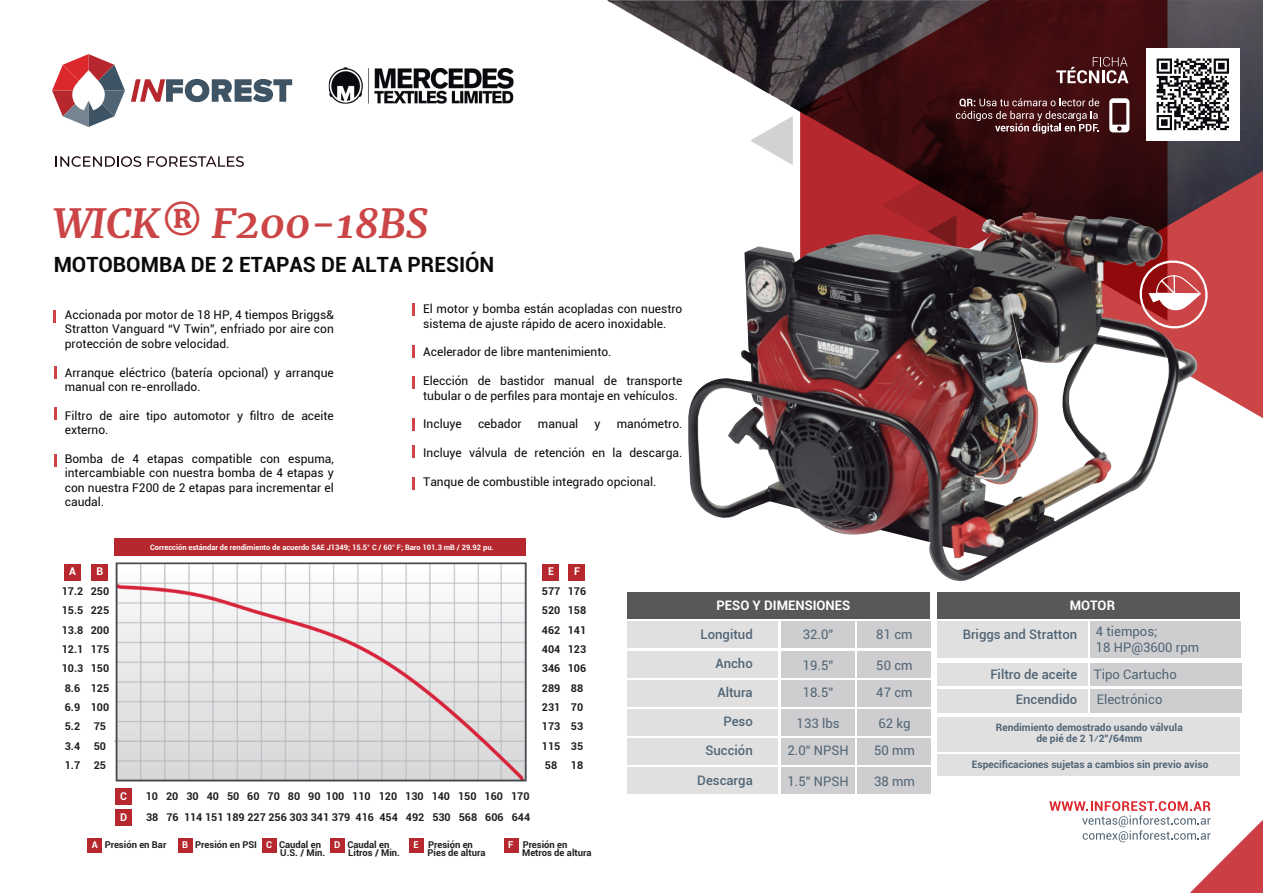
<style>
.page{position:relative;width:1263px;height:893px;background:#fff}
.page>*{position:absolute;margin:0;border:0;box-sizing:border-box;transform-origin:0 0}
.t1{font:italic 700 40.5px "Merriweather";color:#cb4546}
.t2{font:700 21px "Roboto";color:#0c090d}
.t3{font:13.05px/15.8px "Roboto";color:#516575}
.t4{font:500 13.05px "Roboto";color:#516575}
.t5{font:700 13.05px "Roboto";color:#fff}
.t6{font:12px/14.4px "Roboto";color:#0c090d}
.t7{font:700 10.65px/19.4px "Roboto";color:#231f20}
.t8{font:700 10.65px "Roboto";color:#fff}
.t9{font:700 10.2px/11.7px "Roboto";color:#516575;text-align:center}
.t10{font:700 9.45px/8.6px "Roboto";color:#231f20}
.t11{font:700 7.5px "Roboto";color:#fff}
.s1{color:#fff}
</style>
<div class="page">
<svg style="left:607px;top:0;width:656px;height:171px"></svg>
<svg style="left:1049px;top:801px;width:214px;height:92px"></svg>
<svg style="left:1211px;top:171px;width:52px;height:247px;background:#c54f50"></svg>
<svg style="left:800px;top:0;width:367px;height:212px;background:#572125"></svg>
<svg style="left:750px;top:116px;width:43px;height:49px"></svg>
<svg style="left:131px;top:79px;width:161px;height:23px"></svg>
<svg style="left:52px;top:54px;width:73px;height:73px"></svg>
<svg style="left:56px;top:156px;width:85px;height:11px"></svg>
<svg style="left:147px;top:156px;width:97px;height:11px"></svg>
<svg style="left:53px;top:310px;width:2px;height:13px"></svg>
<svg style="left:55px;top:366px;width:2px;height:13px"></svg>
<svg style="left:412px;top:303px;width:2px;height:13px"></svg>
<svg style="left:412px;top:346px;width:2px;height:12px"></svg>
<svg style="left:412px;top:445px;width:2px;height:13px"></svg>
<div style="left:64px;top:564px;width:16px;height:17px;background:#b6282d"></div>
<div style="left:91px;top:564px;width:17px;height:17px;background:#b6282d"></div>
<div style="left:542px;top:564px;width:17px;height:17px;background:#b6282d"></div>
<div style="left:568px;top:564px;width:17px;height:17px;background:#b6282d"></div>
<div style="left:115px;top:538px;width:411px;height:18px;background:#b6282d"></div>
<div style="left:627px;top:622px;width:151px;height:26px;background:#e0e0e1"></div>
<div style="left:627px;top:651px;width:151px;height:27px;background:#e0e0e1"></div>
<div style="left:781px;top:622px;width:73px;height:26px;background:#cecdd0"></div>
<div style="left:781px;top:651px;width:73px;height:27px;background:#cecdd0"></div>
<div style="left:857px;top:622px;width:74px;height:26px;background:#cecdd0"></div>
<div style="left:857px;top:651px;width:74px;height:27px;background:#cecdd0"></div>
<div style="left:627px;top:680px;width:151px;height:27px;background:#e0e0e1"></div>
<div style="left:627px;top:709px;width:151px;height:27px;background:#e0e0e1"></div>
<div style="left:781px;top:680px;width:73px;height:27px;background:#cecdd0"></div>
<div style="left:781px;top:709px;width:73px;height:27px;background:#cecdd0"></div>
<div style="left:857px;top:680px;width:74px;height:27px;background:#cecdd0"></div>
<div style="left:857px;top:709px;width:74px;height:27px;background:#cecdd0"></div>
<div style="left:627px;top:738px;width:151px;height:27px;background:#e0e0e1"></div>
<div style="left:627px;top:767px;width:151px;height:27px;background:#e0e0e1"></div>
<div style="left:781px;top:738px;width:73px;height:27px;background:#cecdd0"></div>
<div style="left:781px;top:767px;width:73px;height:27px;background:#cecdd0"></div>
<div style="left:857px;top:738px;width:74px;height:27px;background:#cecdd0"></div>
<div style="left:857px;top:767px;width:74px;height:27px;background:#cecdd0"></div>
<div style="left:627px;top:592px;width:303px;height:27px;background:#57585a"></div>
<div style="left:937px;top:622px;width:151px;height:36px;background:#e0e0e1"></div>
<div style="left:1090px;top:622px;width:150px;height:36px;background:#cecdd0"></div>
<div style="left:937px;top:663px;width:151px;height:23px;background:#e0e0e1"></div>
<div style="left:937px;top:689px;width:151px;height:24px;background:#e0e0e1"></div>
<div style="left:1090px;top:663px;width:151px;height:23px;background:#cecdd0"></div>
<div style="left:1090px;top:689px;width:151px;height:24px;background:#cecdd0"></div>
<div style="left:937px;top:592px;width:302px;height:27px;background:#57585a"></div>
<div style="left:937px;top:717px;width:303px;height:34px;background:#e0e0e1"></div>
<div style="left:937px;top:754px;width:303px;height:21px;background:#e0e0e1"></div>
<img style="left:328px;top:67px;width:186px;height:37px">
<svg style="left:55px;top:407px;width:2px;height:13px"></svg>
<svg style="left:55px;top:454px;width:2px;height:13px"></svg>
<svg style="left:412px;top:376px;width:2px;height:13px"></svg>
<svg style="left:412px;top:418px;width:2px;height:13px"></svg>
<svg style="left:412px;top:477px;width:2px;height:13px"></svg>
<div style="left:115px;top:788px;width:17px;height:17px;background:#b6282d"></div>
<div style="left:115px;top:809px;width:17px;height:17px;background:#b6282d"></div>
<img style="left:115px;top:562px;width:412px;height:220px">
<img style="left:688px;top:212px;width:388px;height:370px">
<svg style="left:882px;top:43px;width:329px;height:478px"></svg>
<svg style="left:943px;top:546px;width:45px;height:24px"></svg>
<svg style="left:698px;top:383px;width:81px;height:134px"></svg>
<img style="left:1147px;top:48px;width:92px;height:93px">
<div style="left:87px;top:838px;width:15px;height:14px;background:#b6282d"></div>
<div style="left:178px;top:838px;width:15px;height:14px;background:#b6282d"></div>
<div style="left:262px;top:838px;width:14px;height:14px;background:#b6282d"></div>
<div style="left:330px;top:838px;width:14px;height:14px;background:#b6282d"></div>
<div style="left:409px;top:838px;width:15px;height:14px;background:#b6282d"></div>
<div style="left:504px;top:838px;width:14px;height:14px;background:#b6282d"></div>
<h1 class="t1" style="left:54px;top:195px;width:376px">WICK® F200-18BS</h1>
<h2 class="t2" style="left:54px;top:250px;width:442px">MOTOBOMBA DE 2 ETAPAS DE ALTA PRESIÓN</h2>
<p class="t6" style="left:65px;top:307px;width:271px;text-align:justify">Accionada por motor de 18 HP, 4 tiempos Briggs&amp; Stratton Vanguard “V Twin”, enfriado por aire con protección de sobre velocidad.</p>
<p class="t6" style="left:65px;top:365px;width:271px">Arranque eléctrico (batería opcional) y arranque manual con re-enrollado.</p>
<p class="t6" style="left:65px;top:408px;width:271px">Filtro de aire tipo automotor y filtro de aceite externo.</p>
<p class="t6" style="left:65px;top:451px;width:271px;text-align:justify">Bomba de 4 etapas compatible con espuma, intercambiable con nuestra bomba de 4 etapas y con nuestra F200 de 2 etapas para incrementar el caudal.</p>
<p class="t6" style="left:423px;top:301px;width:261px">El motor y bomba están acopladas con nuestro sistema de ajuste rápido de acero inoxidable.</p>
<p class="t6" style="left:423px;top:344px;width:190px">Acelerador de libre mantenimiento.</p>
<p class="t6" style="left:423px;top:373px;width:261px">Elección de bastidor manual de transporte tubular o de perfiles para montaje en vehículos.</p>
<p class="t6" style="left:423px;top:416px;width:40px">Incluye</p>
<p class="t6" style="left:478px;top:416px;width:45px">cebador</p>
<p class="t6" style="left:538px;top:416px;width:42px">manual</p>
<p class="t6" style="left:594px;top:416px;width:8px">y</p>
<p class="t6" style="left:617px;top:416px;width:67px">manómetro.</p>
<p class="t6" style="left:423px;top:445px;width:261px">Incluye válvula de retención en la descarga.</p>
<p class="t6" style="left:423px;top:474px;width:235px">Tanque de combustible integrado opcional.</p>
<p class="t8" style="left:69px;top:564px;width:8px">A</p>
<p class="t7" style="left:62px;top:581px;width:23px">17.2<br>15.5<br>13.8<br>12.1<br>10.3<br>8.6<br>6.9<br>5.2<br>3.4<br>1.7</p>
<p class="t8" style="left:97px;top:564px;width:8px">B</p>
<p class="t7" style="left:91px;top:581px;width:20px">250<br>225<br>200<br>175<br>150<br>125<br>100<br>75<br>50<br>25</p>
<p class="t11" style="left:150px;top:542px;width:345px">Corrección estándar de rendimiento de acuerdo SAE J1349; 15.5° C / 60° F; Baro 101.3 mB / 29.92 pu.</p>
<p class="t8" style="left:548px;top:564px;width:7px">E</p>
<p class="t7" style="left:542px;top:581px;width:20px;text-align:justify">577<br>520<br>462<br>404<br>346<br>289<br>231<br>173<br>115<br>58</p>
<p class="t8" style="left:574px;top:564px;width:7px">F</p>
<p class="t7" style="left:568px;top:581px;width:20px">176<br>158<br>141<br>123<br>106<br>88<br>70<br>53<br>35<br>18</p>
<p class="t8" style="left:120px;top:788px;width:8px">C</p>
<p class="t7" style="left:146px;top:786px;width:385px">10 20 30 40 50 60 70 80 90 100 110 120 130 140 150 160 170</p>
<p class="t8" style="left:120px;top:809px;width:9px">D</p>
<p class="t7" style="left:146px;top:807px;width:386px">38 76 114 151 189 227 256 303 341 379 416 454 492 530 568 606 644</p>
<p class="t10" style="left:92px;top:840px;width:76px"><span class="s1">A</span> Presión en Bar</p>
<p class="t10" style="left:280px;top:840px;width:47px;text-indent:-98px"><span class="s1">B</span> Presión en PSI <span class="s1">C</span> Caudal en<br>U.S. / Min.</p>
<p class="t10" style="left:348px;top:840px;width:53px;text-indent:-14px"><span class="s1">D</span> Caudal en<br>Litros / Min.</p>
<p class="t10" style="left:428px;top:840px;width:59px;text-indent:-14px"><span class="s1">E</span> Presión en<br>Pies de altura</p>
<p class="t10" style="left:522px;top:840px;width:71px;text-indent:-14px"><span class="s1">F</span> Presión en<br>Metros de altura</p>
<p class="t5" style="left:716px;top:597px;width:135px">PESO Y DIMENSIONES</p>
<p class="t4" style="left:700px;top:625px;width:54px">Longitud</p>
<p class="t3" style="left:876px;top:626px;width:38px">81 cm</p>
<p class="t3" style="left:876px;top:657px;width:38px">50 cm</p>
<p class="t3" style="left:803px;top:684px;width:32px">18.5”</p>
<p class="t4" style="left:723px;top:712px;width:31px">Peso</p>
<p class="t3" style="left:797px;top:715px;width:45px">133 lbs</p>
<p class="t3" style="left:803px;top:626px;width:32px">32.0”</p>
<p class="t4" style="left:715px;top:654px;width:39px">Ancho</p>
<p class="t3" style="left:803px;top:657px;width:32px">19.5”</p>
<p class="t4" style="left:717px;top:683px;width:37px">Altura</p>
<p class="t3" style="left:876px;top:684px;width:38px">47 cm</p>
<p class="t3" style="left:878px;top:715px;width:34px">62 kg</p>
<p class="t3" style="left:787px;top:742px;width:63px">2.0” NPSH</p>
<p class="t4" style="left:697px;top:771px;width:57px">Descarga</p>
<p class="t3" style="left:787px;top:773px;width:63px">1.5” NPSH</p>
<p class="t4" style="left:705px;top:741px;width:49px">Succión</p>
<p class="t3" style="left:874px;top:742px;width:42px">50 mm</p>
<p class="t3" style="left:874px;top:773px;width:42px">38 mm</p>
<p class="t5" style="left:1070px;top:597px;width:47px">MOTOR</p>
<p class="t4" style="left:963px;top:625px;width:116px">Briggs and Stratton</p>
<p class="t4" style="left:990px;top:665px;width:88px">Filtro de aceite</p>
<p class="t3" style="left:1096px;top:623px;width:105px">4 tiempos;<br>18 HP@3600 rpm</p>
<p class="t3" style="left:1094px;top:666px;width:85px">Tipo Cartucho</p>
<p class="t4" style="left:1016px;top:690px;width:63px">Encendido</p>
<p class="t3" style="left:1097px;top:691px;width:67px">Electrónico</p>
<p class="t9" style="left:996px;top:721px;width:188px">Rendimiento demostrado usando válvula de pié de 2 1⁄2”/64mm</p>
<p class="t9" style="left:972px;top:758px;width:238px">Especificaciones sujetas a cambios sin previo aviso</p>
</div>
